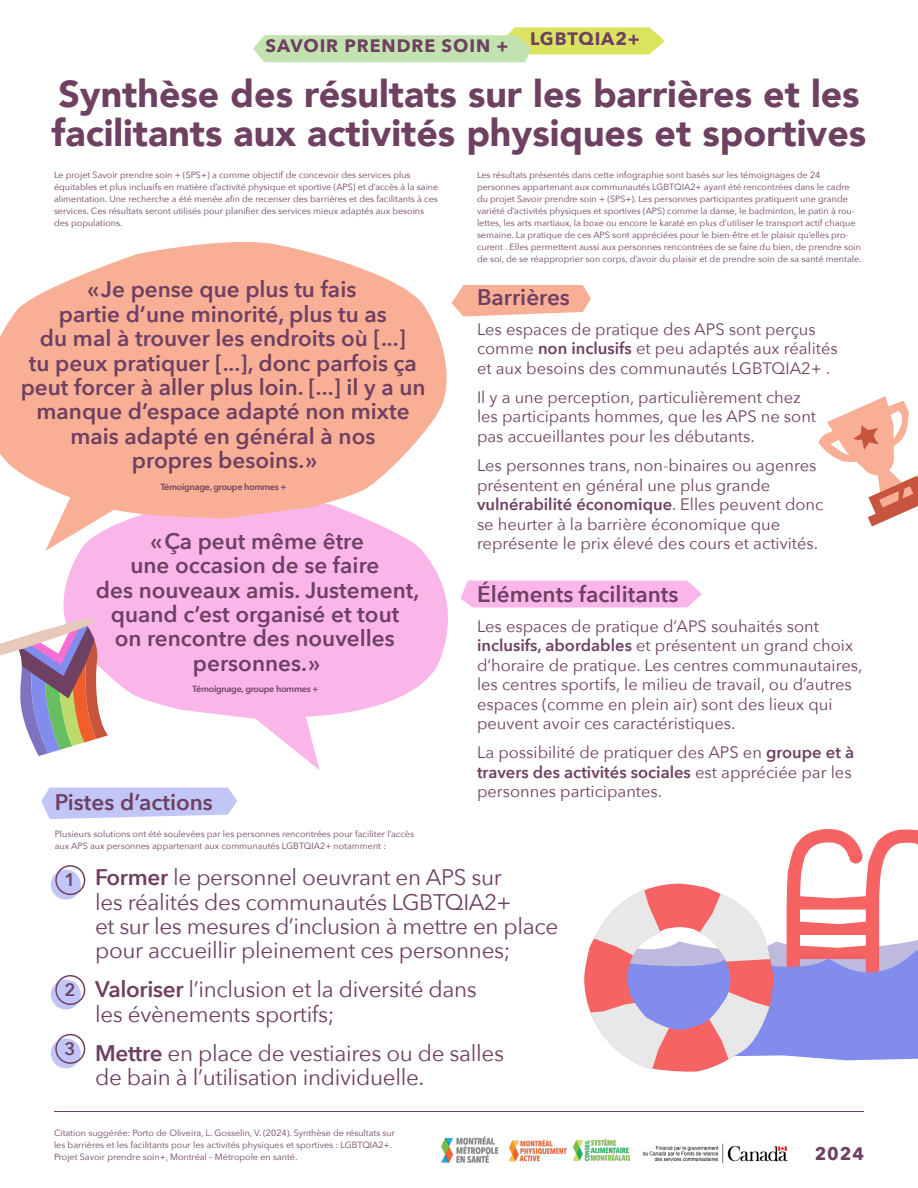
<style>
.page{position:relative;width:918px;height:1188px;background:#fff}
.page>*{position:absolute;margin:0;border:0;box-sizing:border-box;transform-origin:0 0}
.t1{font:900 37.5px/39px "Avenir";color:#6e4061}
.t2{font:600 22.5px/24.3px "Avenir Next";color:#6e4061;text-align:center}
.t3{font:22.5px/24.3px "Avenir Next";letter-spacing:-.015em;color:#6e4061}
.t4{font:700 18px "Avenir Next";letter-spacing:.05em;color:#6e4061}
.t5{font:600 18px "Avenir Next";color:#6e4061}
.t6{font:16.5px/19.5px "Avenir Next";color:#6e4061}
.t7{font:9px/12px "Avenir Next";color:#6e4061}
.t8{font:600 9px "Avenir Next";letter-spacing:-.03em;color:#6e4061}
.s1{font-weight:600}
</style>
<div class="page">
<svg style="left:63px;top:551px;width:385px;height:219px;fill:#fbb6e9"></svg>
<div style="left:51px;top:870px;width:30px;height:30px;background:#c1c6f6;border-radius:50%"></div>
<div style="left:55px;top:865px;width:30px;height:30px;border:2px solid #6e4061;border-radius:50%"></div>
<div style="left:51px;top:980px;width:30px;height:30px;background:#c1c6f6;border-radius:50%"></div>
<div style="left:55px;top:975px;width:30px;height:30px;border:2px solid #6e4061;border-radius:50%"></div>
<div style="left:51px;top:1038px;width:30px;height:30px;background:#c1c6f6;border-radius:50%"></div>
<div style="left:55px;top:1034px;width:30px;height:30px;border:2px solid #6e4061;border-radius:50%"></div>
<svg style="left:41px;top:788px;width:196px;height:31px;background:#c7ccf6"></svg>
<svg style="left:456px;top:285px;width:135px;height:31px;background:#f9b79f"></svg>
<svg style="left:461px;top:580px;width:241px;height:27px;background:#fbbaea"></svg>
<svg style="left:0;top:242px;width:456px;height:309px;fill:#f9af95"></svg>
<svg style="left:0;top:619px;width:108px;height:137px"></svg>
<svg style="left:818px;top:396px;width:100px;height:131px"></svg>
<svg style="left:253px;top:27px;width:412px;height:35px"></svg>
<hr style="left:54px;top:1111px;width:810px;height:1px;background:#6e4061">
<img style="left:441px;top:1137px;width:189px;height:26px">
<img style="left:642px;top:1143px;width:146px;height:21px">
<svg style="left:584px;top:829px;width:334px;height:243px"></svg>
<h3 class="t4" style="left:266px;top:30px;width:245px">SAVOIR PRENDRE SOIN +</h3>
<h3 class="t4" style="left:530px;top:23px;width:111px">LGBTQIA2+</h3>
<h1 class="t1" style="left:52px;top:74px;width:816px">Synthèse des résultats sur les barrières et les facilitants aux activités physiques et sportives</h1>
<p class="t7" style="left:54px;top:168px;width:386px">Le projet Savoir prendre soin + (SPS+) a comme objectif de concevoir des services plus équitables et plus inclusifs en matière d’activité physique et sportive (APS) et d’accès à la saine alimentation. Une recherche a été menée afin de recenser des barrières et des facilitants à ces services. Ces résultats seront utilisés pour planifier des services mieux adaptés aux besoins des populations.</p>
<p class="t2" style="left:21px;top:277px;width:406px">«Je pense que plus tu fais<br>partie d’une minorité, plus tu as<br>du mal à trouver les endroits où [...]<br>tu peux pratiquer [...], donc parfois ça peut forcer à aller plus loin. [...] il y a un manque d’espace adapté non mixte mais adapté en général à nos<br>propres besoins.»</p>
<p class="t8" style="left:160px;top:479px;width:128px">Témoignage, groupe hommes +</p>
<h2 class="t2" style="left:96px;top:528px;width:325px">«Ça peut même être<br>une occasion de se faire<br>des nouveaux amis. Justement, quand c’est organisé et tout<br>on rencontre des nouvelles personnes.»</h2>
<p class="t8" style="left:192px;top:682px;width:128px">Témoignage, groupe hommes +</p>
<h2 class="t2" style="left:55px;top:790px;width:160px">Pistes d’actions</h2>
<p class="t7" style="left:55px;top:827px;width:361px">Plusieurs solutions ont été soulevées par les personnes rencontrées pour faciliter l’accès aux APS aux personnes appartenant aux communautés LGBTQIA2+ notamment :</p>
<p class="t7" style="left:477px;top:168px;width:386px">Les résultats présentés dans cette infographie sont basés sur les témoignages de 24 personnes appartenant aux communautés LGBTQIA2+ ayant été rencontrées dans le cadre du projet Savoir prendre soin + (SPS+). Les personnes participantes pratiquent une grande variété d’activités physiques et sportives (APS) comme la danse, le badminton, le patin à rou&shy;lettes, les arts martiaux, la boxe ou encore le karaté en plus d’utiliser le transport actif chaque semaine. La pratique de ces APS sont appréciées pour le bien-être et le plaisir qu’elles pro&shy;curent . Elles permettent aussi aux personnes rencontrées de se faire du bien, de prendre soin de soi, de se réapproprier son corps, d’avoir du plaisir et de prendre soin de sa santé mentale.</p>
<h2 class="t2" style="left:477px;top:285px;width:94px">Barrières</h2>
<h3 class="t6" style="left:477px;top:318px;width:362px">Les espaces de pratique des APS sont perçus comme <span class="s1">non inclusifs</span> et peu adaptés aux réalités et aux besoins des communautés LGBTQIA2+ .</h3>
<h3 class="t6" style="left:477px;top:387px;width:341px">Il y a une perception, particulièrement chez les participants hommes, que les APS ne sont pas accueillantes pour les débutants.</h3>
<h3 class="t6" style="left:477px;top:455px;width:348px">Les personnes trans, non-binaires ou agenres présentent en général une plus grande <span class="s1">vulnérabilité économique</span>. Elles peuvent donc se heurter à la barrière économique que représente le prix élevé des cours et activités.</h3>
<h2 class="t2" style="left:477px;top:582px;width:203px">Éléments facilitants</h2>
<p class="t6" style="left:477px;top:615px;width:387px">Les espaces de pratique d’APS souhaités sont <span class="s1">inclusifs, abordables</span> et présentent un grand choix d’horaire de pratique. Les centres communautaires, les centres sportifs, le milieu de travail, ou d’autres espaces (comme en plein air) sont des lieux qui peuvent avoir ces caractéristiques.</p>
<h3 class="t6" style="left:477px;top:742px;width:379px">La possibilité de pratiquer des APS en <span class="s1">groupe et à travers des activités sociales</span> est appréciée par les personnes participantes.</h3>
<h3 class="t5" style="left:65px;top:864px;width:12px">1</h3>
<h3 class="t5" style="left:65px;top:974px;width:12px">2</h3>
<h3 class="t5" style="left:65px;top:1033px;width:12px">3</h3>
<h2 class="t3" style="left:95px;top:864px;width:465px"><span class="s1">Former</span> le personnel oeuvrant en APS sur<br>les réalités des communautés LGBTQIA2+<br>et sur les mesures d’inclusion à mettre en place pour accueillir pleinement ces personnes;</h2>
<h2 class="t3" style="left:95px;top:977px;width:383px"><span class="s1">Valoriser</span> l’inclusion et la diversité dans les évènements sportifs;</h2>
<h2 class="t3" style="left:95px;top:1040px;width:411px"><span class="s1">Mettre</span> en place de vestiaires ou de salles de bain à l’utilisation individuelle.</h2>
<p class="t7" style="left:54px;top:1127px;width:343px">Citation suggérée: Porto de Oliveira, L. Gosselin, V. (2024). Synthèse de résultats sur les barrières et les facilitants pour les activités physiques et sportives : LGBTQIA2+.<br>Projet Savoir prendre soin+, Montréal – Métropole en santé.</p>
<h3 class="t4" style="left:815px;top:1138px;width:51px">2024</h3>
</div>
